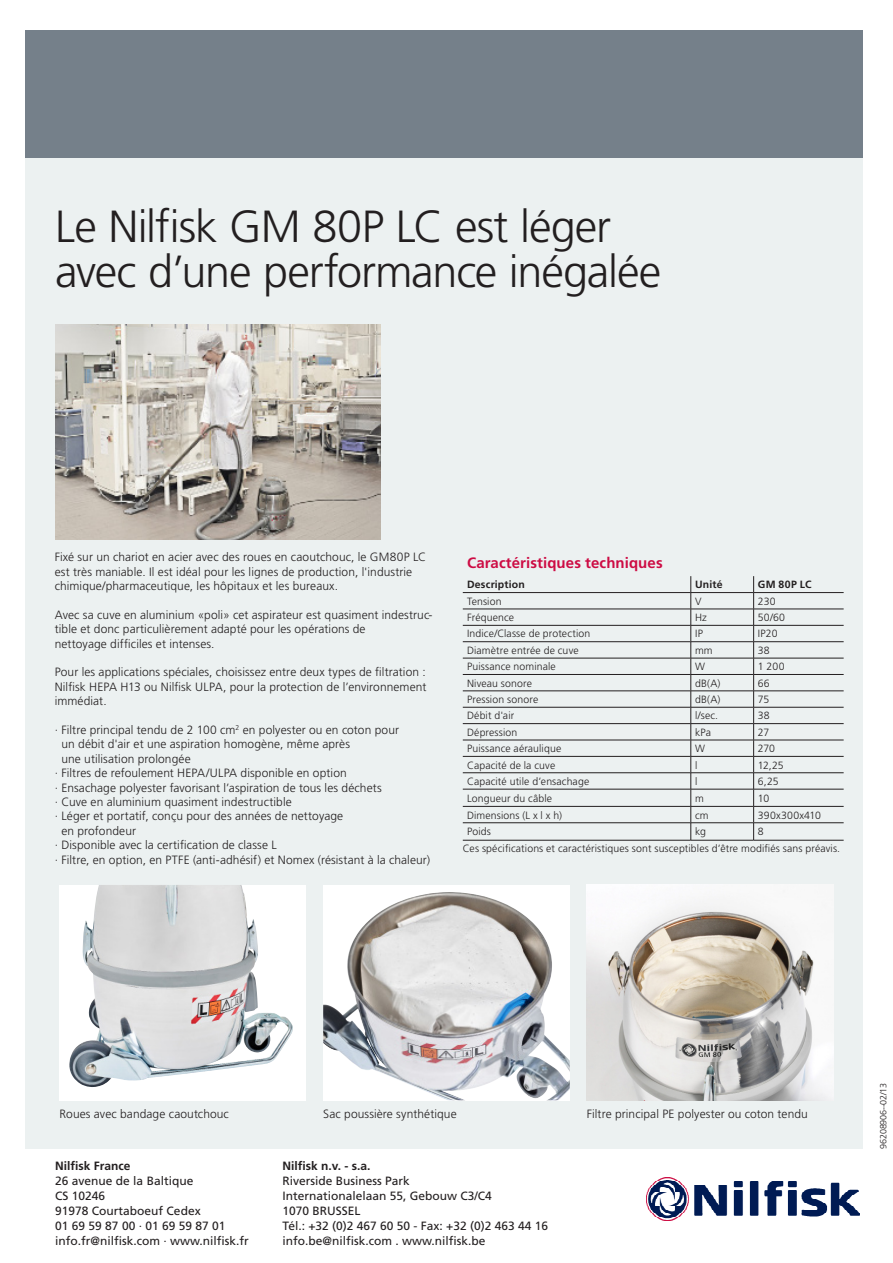
<style>
.page{position:relative;width:893px;height:1263px;background:#fff}
.page>*{position:absolute;margin:0;border:0;box-sizing:border-box;transform-origin:0 0}
.t1{font:300 45px/45px "Frutiger LT Std";letter-spacing:-.025em;color:#231f20}
.t2{font:700 15px "Frutiger LT Std";letter-spacing:.005em;color:#cd0c44}
.t3{font:300 12px/14.4px "Frutiger LT Std";letter-spacing:.005em;color:#231f20}
.t4{font:12px/15px "Frutiger LT Std";color:#231f20}
.t5{font:700 12px "Frutiger LT Std";color:#231f20}
.t6{font:300 10.5px/17px "Frutiger LT Std";letter-spacing:.01em;color:#231f20}
.t7{font:700 10.5px "Frutiger LT Std";letter-spacing:.02em;color:#231f20}
.t8{font:300 9px "Frutiger LT Std";letter-spacing:-.02em;color:#231f20}
</style>
<div class="page">
<div style="left:26px;top:158px;width:837px;height:990px;background:#ecf1f1"></div>
<div style="left:26px;top:30px;width:837px;height:128px;background:#75808a"></div>
<img style="left:647px;top:1178px;width:212px;height:42px">
<hr style="left:463px;top:592px;width:228px;height:1px;background:#231f20">
<hr style="left:691px;top:592px;width:63px;height:1px;background:#231f20">
<hr style="left:754px;top:592px;width:90px;height:1px;background:#231f20">
<hr style="left:463px;top:609px;width:228px;height:1px;background:#231f20">
<hr style="left:691px;top:609px;width:63px;height:1px;background:#231f20">
<hr style="left:754px;top:609px;width:90px;height:1px;background:#231f20">
<hr style="left:463px;top:625px;width:228px;height:1px;background:#231f20">
<hr style="left:691px;top:625px;width:63px;height:1px;background:#231f20">
<hr style="left:754px;top:625px;width:90px;height:1px;background:#231f20">
<hr style="left:463px;top:641px;width:228px;height:1px;background:#231f20">
<hr style="left:691px;top:641px;width:63px;height:1px;background:#231f20">
<hr style="left:754px;top:641px;width:90px;height:1px;background:#231f20">
<hr style="left:463px;top:658px;width:228px;height:1px;background:#231f20">
<hr style="left:691px;top:658px;width:63px;height:1px;background:#231f20">
<hr style="left:754px;top:658px;width:90px;height:1px;background:#231f20">
<hr style="left:463px;top:674px;width:228px;height:1px;background:#231f20">
<hr style="left:691px;top:674px;width:63px;height:1px;background:#231f20">
<hr style="left:754px;top:674px;width:90px;height:1px;background:#231f20">
<hr style="left:463px;top:691px;width:228px;height:1px;background:#231f20">
<hr style="left:691px;top:691px;width:63px;height:1px;background:#231f20">
<hr style="left:754px;top:691px;width:90px;height:1px;background:#231f20">
<hr style="left:463px;top:707px;width:228px;height:1px;background:#231f20">
<hr style="left:691px;top:707px;width:63px;height:1px;background:#231f20">
<hr style="left:754px;top:707px;width:90px;height:1px;background:#231f20">
<hr style="left:463px;top:723px;width:228px;height:1px;background:#231f20">
<hr style="left:691px;top:723px;width:63px;height:1px;background:#231f20">
<hr style="left:754px;top:723px;width:90px;height:1px;background:#231f20">
<hr style="left:463px;top:740px;width:228px;height:1px;background:#231f20">
<hr style="left:691px;top:740px;width:63px;height:1px;background:#231f20">
<hr style="left:754px;top:740px;width:90px;height:1px;background:#231f20">
<hr style="left:463px;top:756px;width:228px;height:1px;background:#231f20">
<hr style="left:691px;top:756px;width:63px;height:1px;background:#231f20">
<hr style="left:754px;top:756px;width:90px;height:1px;background:#231f20">
<hr style="left:463px;top:772px;width:228px;height:1px;background:#231f20">
<hr style="left:691px;top:772px;width:63px;height:1px;background:#231f20">
<hr style="left:754px;top:772px;width:90px;height:1px;background:#231f20">
<hr style="left:463px;top:789px;width:228px;height:1px;background:#231f20">
<hr style="left:691px;top:789px;width:63px;height:1px;background:#231f20">
<hr style="left:754px;top:789px;width:90px;height:1px;background:#231f20">
<hr style="left:691px;top:806px;width:63px;height:1px;background:#231f20">
<hr style="left:754px;top:806px;width:90px;height:1px;background:#231f20">
<hr style="left:691px;top:822px;width:63px;height:1px;background:#231f20">
<hr style="left:754px;top:822px;width:90px;height:1px;background:#231f20">
<hr style="left:463px;top:840px;width:228px;height:1px;background:#231f20">
<hr style="left:691px;top:840px;width:63px;height:1px;background:#231f20">
<svg style="left:753px;top:576px;width:1px;height:264px"></svg>
<hr style="left:754px;top:840px;width:90px;height:1px;background:#231f20">
<hr style="left:463px;top:806px;width:228px;height:1px;background:#231f20">
<svg style="left:691px;top:576px;width:1px;height:264px"></svg>
<hr style="left:463px;top:822px;width:228px;height:1px;background:#231f20">
<div style="left:60px;top:885px;width:246px;height:215px;background:#fff"></div>
<img style="left:69px;top:885px;width:224px;height:202px">
<img style="left:587px;top:885px;width:246px;height:215px">
<div style="left:323px;top:885px;width:247px;height:215px;background:#fff"></div>
<img style="left:323px;top:893px;width:247px;height:207px">
<img style="left:56px;top:324px;width:324px;height:215px">
<h1 class="t1" style="left:55px;top:205px;width:607px">Le Nilfisk GM 80P LC est léger avec d’une performance inégalée</h1>
<p class="t3" style="left:55px;top:550px;width:373px">Fixé sur un chariot en acier avec des roues en caoutchouc, le GM80P LC est très maniable. Il est idéal pour les lignes de production, l'industrie chimique/pharmaceutique, les hôpitaux et les bureaux.</p>
<p class="t3" style="left:55px;top:608px;width:379px">Avec sa cuve en aluminium «poli» cet aspirateur est quasiment indestruc&shy;tible et donc particulièrement adapté pour les opérations de<br>nettoyage difficiles et intenses.</p>
<p class="t3" style="left:55px;top:665px;width:373px;text-align:justify">Pour les applications spéciales, choisissez entre deux types de filtration :<br>Nilfisk HEPA H13 ou Nilfisk ULPA, pour la protection de l’environnement immédiat.</p>
<p class="t3" style="left:55px;top:723px;width:346px">· Filtre principal tendu de 2 100 cm<sup>2</sup> en polyester ou en coton pour</p>
<p class="t3" style="left:61px;top:737px;width:290px">un débit d'air et une aspiration homogène, même après</p>
<p class="t3" style="left:61px;top:752px;width:131px">une utilisation prolongée</p>
<p class="t3" style="left:55px;top:766px;width:294px">· Filtres de refoulement HEPA/ULPA disponible en option</p>
<p class="t3" style="left:55px;top:780px;width:329px">· Ensachage polyester favorisant l’aspiration de tous les déchets</p>
<p class="t3" style="left:55px;top:795px;width:239px">· Cuve en aluminium quasiment indestructible</p>
<p class="t3" style="left:55px;top:809px;width:290px">· Léger et portatif, conçu pour des années de nettoyage</p>
<p class="t3" style="left:61px;top:824px;width:76px">en profondeur</p>
<p class="t3" style="left:55px;top:838px;width:223px">· Disponible avec la certification de classe L</p>
<p class="t3" style="left:55px;top:852px;width:377px">· Filtre, en option, en PTFE (anti-adhésif) et Nomex (résistant à la chaleur)</p>
<p class="t2" style="left:467px;top:554px;width:197px">Caractéristiques techniques</p>
<p class="t7" style="left:467px;top:578px;width:59px">Description</p>
<p class="t7" style="left:695px;top:578px;width:29px">Unité</p>
<p class="t7" style="left:758px;top:578px;width:55px">GM 80P LC</p>
<p class="t6" style="left:467px;top:593px;width:36px">Tension</p>
<p class="t6" style="left:695px;top:593px;width:8px">V</p>
<p class="t6" style="left:758px;top:593px;width:19px">230</p>
<p class="t6" style="left:467px;top:609px;width:48px">Fréquence</p>
<p class="t6" style="left:695px;top:609px;width:13px">Hz</p>
<p class="t6" style="left:758px;top:609px;width:29px">50/60</p>
<p class="t6" style="left:467px;top:625px;width:125px">Indice/Classe de protection</p>
<p class="t6" style="left:695px;top:625px;width:9px">IP</p>
<p class="t6" style="left:758px;top:625px;width:21px">IP20</p>
<p class="t6" style="left:467px;top:642px;width:113px">Diamètre entrée de cuve</p>
<p class="t6" style="left:695px;top:642px;width:19px">mm</p>
<p class="t6" style="left:758px;top:642px;width:13px">38</p>
<p class="t6" style="left:467px;top:658px;width:90px">Puissance nominale</p>
<p class="t6" style="left:695px;top:658px;width:11px">W</p>
<p class="t6" style="left:758px;top:658px;width:28px">1 200</p>
<p class="t6" style="left:467px;top:675px;width:66px">Niveau sonore</p>
<p class="t6" style="left:695px;top:675px;width:27px">dB(A)</p>
<p class="t6" style="left:758px;top:675px;width:13px">66</p>
<p class="t6" style="left:467px;top:691px;width:73px">Pression sonore</p>
<p class="t6" style="left:695px;top:691px;width:27px">dB(A)</p>
<p class="t6" style="left:758px;top:691px;width:13px">75</p>
<p class="t6" style="left:467px;top:707px;width:49px">Débit d'air</p>
<p class="t6" style="left:695px;top:707px;width:25px">l/sec.</p>
<p class="t6" style="left:758px;top:707px;width:13px">38</p>
<p class="t6" style="left:467px;top:724px;width:52px">Dépression</p>
<p class="t6" style="left:695px;top:724px;width:17px">kPa</p>
<p class="t6" style="left:758px;top:724px;width:13px">27</p>
<p class="t6" style="left:467px;top:740px;width:96px">Puissance aéraulique</p>
<p class="t6" style="left:695px;top:740px;width:11px">W</p>
<p class="t6" style="left:758px;top:740px;width:19px">270</p>
<p class="t6" style="left:467px;top:756px;width:90px">Capacité de la cuve</p>
<p class="t6" style="left:695px;top:756px;width:4px">l</p>
<p class="t6" style="left:758px;top:756px;width:27px">12,25</p>
<p class="t6" style="left:467px;top:773px;width:124px">Capacité utile d’ensachage</p>
<p class="t6" style="left:695px;top:773px;width:4px">l</p>
<p class="t6" style="left:758px;top:773px;width:22px">6,25</p>
<p class="t6" style="left:467px;top:790px;width:87px">Longueur du câble</p>
<p class="t6" style="left:695px;top:790px;width:10px">m</p>
<p class="t6" style="left:758px;top:790px;width:13px">10</p>
<p class="t6" style="left:467px;top:806px;width:96px">Dimensions (L x l x h)</p>
<p class="t6" style="left:695px;top:806px;width:15px">cm</p>
<p class="t6" style="left:758px;top:806px;width:65px">390x300x410</p>
<p class="t6" style="left:467px;top:823px;width:25px">Poids</p>
<p class="t6" style="left:695px;top:823px;width:12px">kg</p>
<p class="t6" style="left:463px;top:823px;width:379px;text-indent:295px">8<br>Ces spécifications et caractéristiques sont susceptibles d’être modifiés sans préavis.</p>
<p class="t3" style="left:60px;top:1107px;width:171px">Roues avec bandage caoutchouc</p>
<p class="t3" style="left:323px;top:1107px;width:135px">Sac poussière synthétique</p>
<p class="t3" style="left:587px;top:1107px;width:223px">Filtre principal PE polyester ou coton tendu</p>
<p class="t5" style="left:55px;top:1158px;width:77px">Nilfisk France</p>
<p class="t4" style="left:55px;top:1173px;width:195px">26 avenue de la Baltique<br>CS 10246<br>91978 Courtaboeuf Cedex<br>01 69 59 87 00 · 01 69 59 87 01 info.fr@nilfisk.com · www.nilfisk.fr</p>
<p class="t5" style="left:283px;top:1158px;width:89px">Nilfisk n.v. - s.a.</p>
<p class="t4" style="left:283px;top:1173px;width:267px">Riverside Business Park<br>Internationalelaan 55, Gebouw C3/C4<br>1070 BRUSSEL<br>Tél.: +32 (0)2 467 60 50 - Fax: +32 (0)2 463 44 16 info.be@nilfisk.com . www.nilfisk.be</p>
<p class="t8" style="left:878px;top:1149px;width:68px;rotate:-90deg">96208906--02/13</p>
</div>
